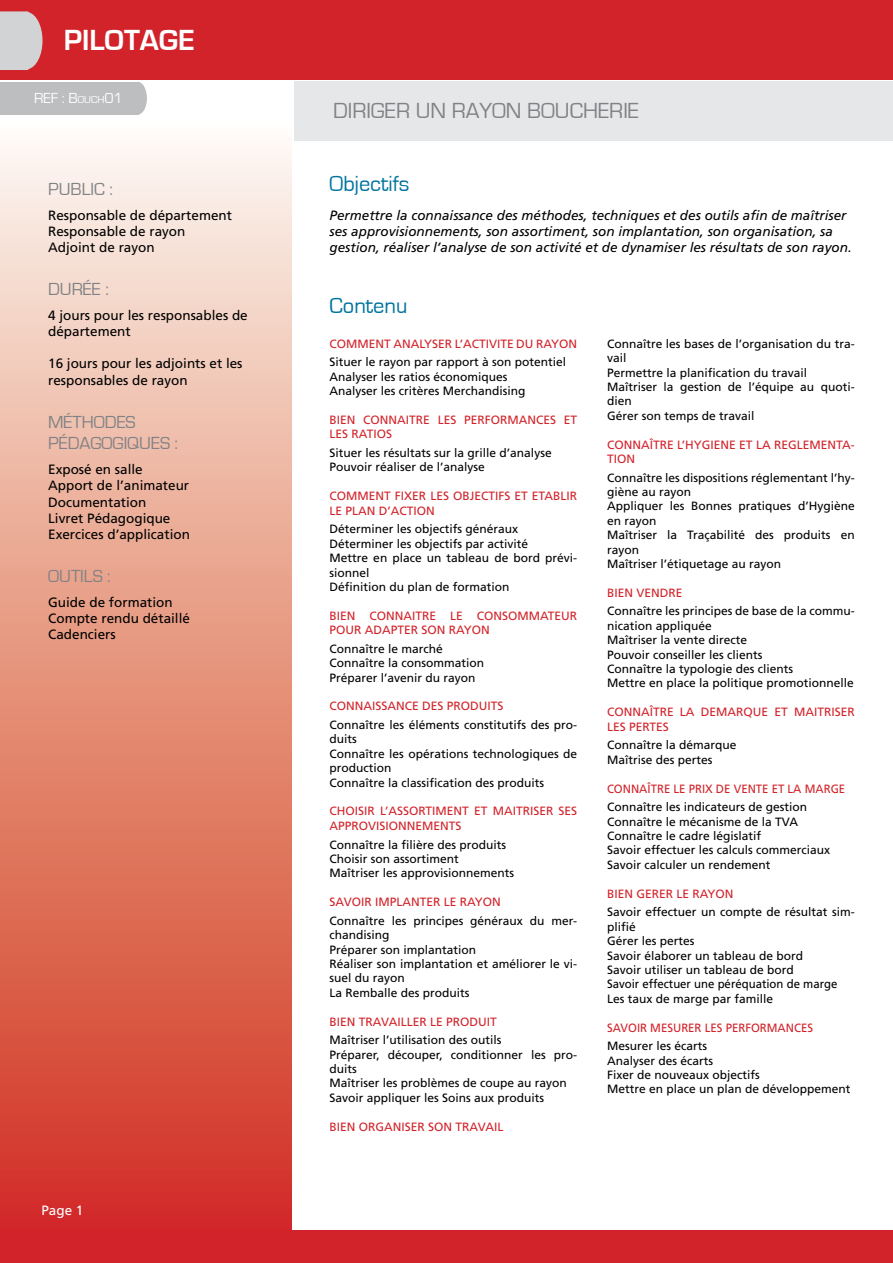
<style>
.page{position:relative;width:893px;height:1263px;background:#fff}
.page>*{position:absolute;margin:0;border:0;box-sizing:border-box;transform-origin:0 0}
.t1{font:700 30px "Eurostile";color:#fff}
.t2{font:22.5px "Eurostile";color:#808285}
.t3{font:22.5px "Eurostile";color:#00749f}
.t4{font:18px/21.6px "Eurostile";color:#808285}
.t5{font:15px "Eurostile";color:#fff}
.t6{font:13.5px/16.2px "Frutiger";color:#000}
.t7{font:italic 13.5px/16.2px "Frutiger";color:#000}
.t8{font:13.5px "Frutiger";color:#fff}
.t9{font:12px/14.4px "Frutiger";color:#000}
.t10{font:12px/14.4px "Frutiger";color:#d2232a}
.t11{font:12px "Frutiger";color:#d2232a;scale:.95 1}
.s1{font-style:inherit}
.s2{font-size:10.5px}
</style>
<div class="page">
<div style="left:0;top:0;width:893px;height:79px;background:#d2232a"></div>
<svg style="left:0;top:146px;width:292px;height:1083px;background:#e5917f"></svg>
<div style="left:0;top:1229px;width:893px;height:34px;background:#d2232a"></div>
<div style="left:295px;top:81px;width:598px;height:59px;background:#e6e7e8"></div>
<svg style="left:0;top:11px;width:43px;height:59px;background:#d1c0c2"></svg>
<div style="left:0;top:82px;width:139px;height:33px;background:#bcbec0"></div>
<div style="left:129px;top:82px;width:18px;height:33px;background:#bcbec0;border-radius:50%"></div>
<h1 class="t1" style="left:64px;top:24px;width:132px">PILOTAGE</h1>
<p class="t5" style="left:34px;top:90px;width:90px">REF : <span class="s1">B</span><span class="s2">OUCH</span><span class="s1">01</span></p>
<h3 class="t4" style="left:48px;top:178px;width:66px">PUBLIC :</h3>
<p class="t6" style="left:48px;top:207px;width:185px">Responsable de département<br>Responsable de rayon<br>Adjoint de rayon</p>
<h3 class="t4" style="left:48px;top:279px;width:62px">DURÉE :</h3>
<p class="t6" style="left:48px;top:307px;width:201px">4 jours pour les responsables de département</p>
<p class="t6" style="left:48px;top:356px;width:196px">16 jours pour les adjoints et les responsables de rayon</p>
<h3 class="t4" style="left:48px;top:411px;width:131px">MÉTHODES<br>PÉDAGOGIQUES :</h3>
<p class="t6" style="left:48px;top:461px;width:143px">Exposé en salle<br>Apport de l’animateur<br>Documentation<br>Livret Pédagogique<br>Exercices d’application</p>
<h3 class="t4" style="left:48px;top:566px;width:64px">OUTILS :</h3>
<p class="t6" style="left:48px;top:594px;width:143px">Guide de formation<br>Compte rendu détaillé<br>Cadenciers</p>
<p class="t8" style="left:41px;top:1203px;width:44px">Page 1</p>
<h2 class="t2" style="left:333px;top:99px;width:307px">DIRIGER UN RAYON BOUCHERIE</h2>
<h2 class="t3" style="left:330px;top:171px;width:81px">Objectifs</h2>
<p class="t7" style="left:330px;top:207px;width:524px">Permettre la connaissance des méthodes, techniques et des outils afin de maîtriser ses approvisionnements, son assortiment, son implantation, son organisation, sa gestion, réaliser l’analyse de son activité et de dynamiser les résultats de son rayon.</p>
<h2 class="t3" style="left:330px;top:293px;width:80px">Contenu</h2>
<p class="t10" style="left:330px;top:336px;width:249px">COMMENT ANALYSER L’ACTIVITE DU RAYON</p>
<p class="t9" style="left:330px;top:355px;width:238px">Situer le rayon par rapport à son potentiel<br>Analyser les ratios économiques<br>Analyser les critères Merchandising</p>
<p class="t10" style="left:330px;top:412px;width:249px">BIEN CONNAITRE LES PERFORMANCES ET<br>LES RATIOS</p>
<p class="t9" style="left:330px;top:446px;width:224px">Situer les résultats sur la grille d’analyse<br>Pouvoir réaliser de l’analyse</p>
<p class="t10" style="left:330px;top:489px;width:249px">COMMENT FIXER LES OBJECTIFS ET ETABLIR<br>LE PLAN D’ACTION</p>
<p class="t9" style="left:330px;top:522px;width:249px">Déterminer les objectifs généraux<br>Déterminer les objectifs par activité<br>Mettre en place un tableau de bord prévi&shy;sionnel<br>Définition du plan de formation</p>
<p class="t10" style="left:330px;top:608px;width:249px">BIEN CONNAITRE LE CONSOMMATEUR<br>POUR ADAPTER SON RAYON</p>
<p class="t9" style="left:330px;top:641px;width:156px">Connaître le marché<br>Connaître la consommation<br>Préparer l’avenir du rayon</p>
<p class="t10" style="left:330px;top:699px;width:176px">CONNAISSANCE DES PRODUITS</p>
<p class="t9" style="left:330px;top:717px;width:249px">Connaître les éléments constitutifs des pro&shy;duits<br>Connaître les opérations technologiques de production<br>Connaître la classification des produits</p>
<p class="t10" style="left:330px;top:804px;width:249px">CHOISIR L’ASSORTIMENT ET MAITRISER SES<br>APPROVISIONNEMENTS</p>
<p class="t9" style="left:330px;top:837px;width:186px">Connaître la filière des produits<br>Choisir son assortiment<br>Maîtriser les approvisionnements</p>
<p class="t10" style="left:330px;top:895px;width:173px">SAVOIR IMPLANTER LE RAYON</p>
<p class="t9" style="left:330px;top:913px;width:249px">Connaître les principes généraux du mer&shy;chandising<br>Préparer son implantation<br>Réaliser son implantation et améliorer le vi&shy;suel du rayon<br>La Remballe des produits</p>
<p class="t10" style="left:330px;top:1014px;width:169px">BIEN TRAVAILLER LE PRODUIT</p>
<p class="t9" style="left:330px;top:1033px;width:249px">Maîtriser l’utilisation des outils<br>Préparer, découper, conditionner les pro&shy;duits<br>Maîtriser les problèmes de coupe au rayon Savoir appliquer les Soins aux produits</p>
<p class="t10" style="left:330px;top:1119px;width:175px">BIEN ORGANISER SON TRAVAIL</p>
<p class="t9" style="left:607px;top:336px;width:249px">Connaître les bases de l’organisation du tra&shy;vail<br>Permettre la planification du travail<br>Maîtriser la gestion de l’équipe au quoti&shy;dien<br>Gérer son temps de travail</p>
<p class="t10" style="left:607px;top:437px;width:249px">CONNAÎTRE L’HYGIENE ET LA REGLEMENTA-<br>TION</p>
<p class="t9" style="left:607px;top:470px;width:249px">Connaître les dispositions réglementant l’hy&shy;giène au rayon<br>Appliquer les Bonnes pratiques d’Hygiène en rayon<br>Maîtriser la Traçabilité des produits en rayon<br>Maîtriser l’étiquetage au rayon</p>
<p class="t10" style="left:607px;top:585px;width:77px">BIEN VENDRE</p>
<p class="t9" style="left:607px;top:604px;width:249px">Connaître les principes de base de la commu&shy;nication appliquée<br>Maîtriser la vente directe<br>Pouvoir conseiller les clients<br>Connaître la typologie des clients<br>Mettre en place la politique promotionnelle</p>
<p class="t10" style="left:607px;top:705px;width:249px">CONNAÎTRE LA DEMARQUE ET MAITRISER<br>LES PERTES</p>
<p class="t9" style="left:607px;top:738px;width:131px">Connaître la démarque<br>Maîtrise des pertes</p>
<p class="t11" style="left:607px;top:781px;width:252px">CONNAÎTRE LE PRIX DE VENTE ET LA MARGE</p>
<p class="t9" style="left:607px;top:800px;width:225px">Connaître les indicateurs de gestion Connaître le mécanisme de la TVA Connaître le cadre législatif<br>Savoir effectuer les calculs commerciaux Savoir calculer un rendement</p>
<p class="t10" style="left:607px;top:886px;width:128px">BIEN GERER LE RAYON</p>
<p class="t9" style="left:607px;top:905px;width:249px">Savoir effectuer un compte de résultat sim&shy;plifié<br>Gérer les pertes<br>Savoir élaborer un tableau de bord<br>Savoir utiliser un tableau de bord<br>Savoir effectuer une péréquation de marge<br>Les taux de marge par famille</p>
<p class="t11" style="left:607px;top:1020px;width:218px">SAVOIR MESURER LES PERFORMANCES</p>
<p class="t9" style="left:607px;top:1039px;width:245px">Mesurer les écarts<br>Analyser des écarts<br>Fixer de nouveaux objectifs<br>Mettre en place un plan de développement</p>
</div>
